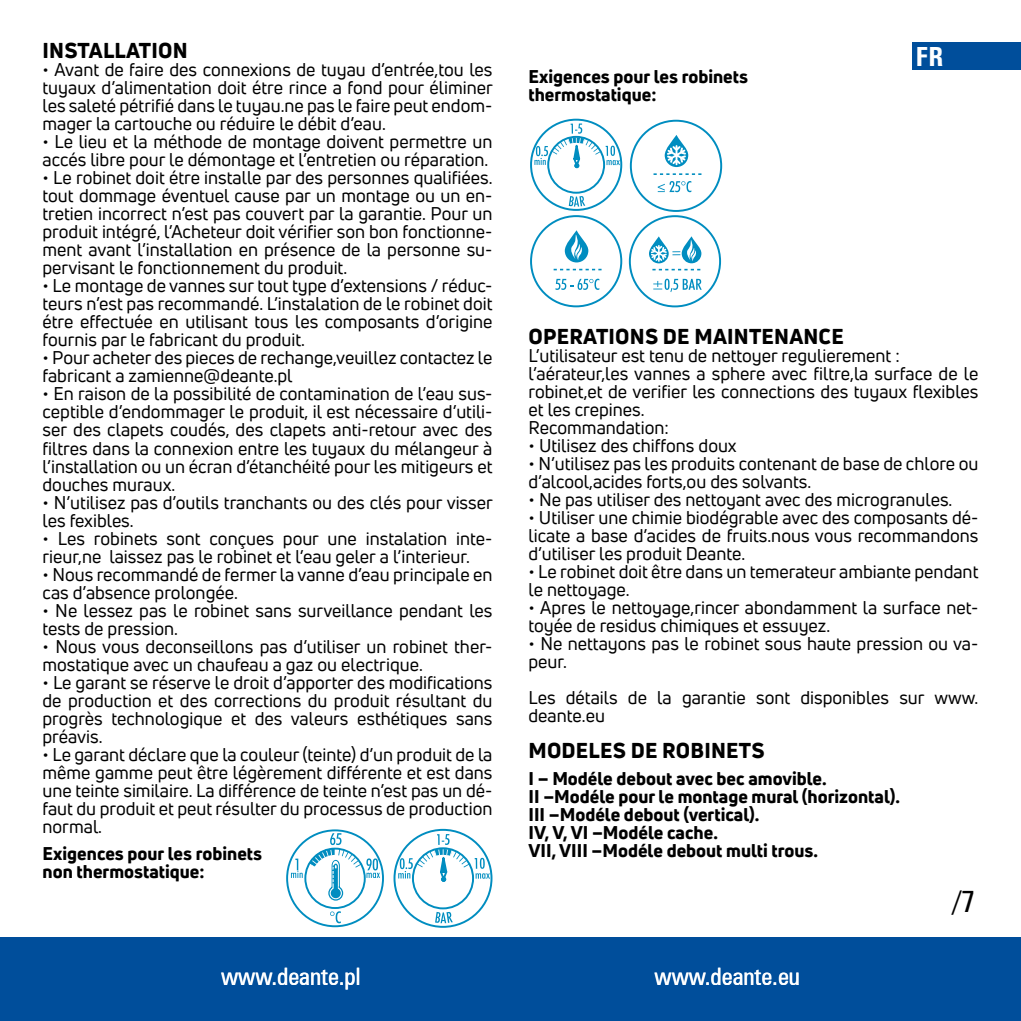
<style>
.page{position:relative;width:1021px;height:1021px;background:#fff}
.page>*{position:absolute;margin:0;border:0;box-sizing:border-box;transform-origin:0 0}
.t1{font:30px "Zurich Cn AT";color:#000}
.t2{font:24px "Zurich Cn AT";color:#fff}
.t3{font:700 24px "Zurich Cn PL";color:#fff}
.t4{font:800 21px "Uni Neue";letter-spacing:.01em;color:#000}
.t5{font:18px/18px "Uni Neue";color:#000}
.t6{font:800 18px/18px "Uni Neue";color:#000}
</style>
<div class="page">
<div style="left:0;top:936px;width:1020px;height:84px;background:#004e9b"></div>
<div style="left:912px;top:43px;width:108px;height:27px;background:#004e9b"></div>
<div style="left:393px;top:828px;width:99px;height:99px;border:2px solid #008dc0;border-radius:50%"></div>
<div style="left:412px;top:847px;width:62px;height:62px;border:2px solid #008dc0;border-radius:50%"></div>
<svg style="left:435px;top:912px;width:18px;height:11px"></svg>
<svg style="left:398px;top:834px;width:92px;height:47px"></svg>
<div style="left:286px;top:829px;width:98px;height:98px;border:2px solid #008dc0;border-radius:50%"></div>
<div style="left:304px;top:847px;width:62px;height:62px;border:2px solid #008dc0;border-radius:50%"></div>
<svg style="left:330px;top:911px;width:11px;height:12px"></svg>
<svg style="left:309px;top:833px;width:71px;height:68px"></svg>
<svg style="left:291px;top:858px;width:12px;height:19px"></svg>
<svg style="left:565px;top:230px;width:23px;height:32px"></svg>
<svg style="left:569px;top:234px;width:14px;height:26px"></svg>
<div style="left:530px;top:215px;width:92px;height:92px;border:2px solid #008dc0;border-radius:50%"></div>
<svg style="left:553px;top:269px;width:48px;height:1px"></svg>
<div style="left:629px;top:215px;width:92px;height:92px;border:2px solid #008dc0;border-radius:50%"></div>
<svg style="left:652px;top:269px;width:48px;height:1px"></svg>
<svg style="left:681px;top:236px;width:20px;height:27px"></svg>
<svg style="left:649px;top:236px;width:48px;height:27px"></svg>
<svg style="left:555px;top:279px;width:44px;height:11px"></svg>
<svg style="left:653px;top:279px;width:48px;height:13px"></svg>
<svg style="left:534px;top:119px;width:189px;height:93px"></svg>
<p class="t4" style="left:43px;top:37px;width:147px">INSTALLATION</p>
<p class="t5" style="left:43px;top:61px;width:452px;text-align:justify">• Avant de faire des connexions de tuyau d’entrée,tou les tuyaux d’alimentation doit étre rince a fond pour éliminer les saleté pétrifié dans le tuyau.ne pas le faire peut endom&shy;mager la cartouche ou réduire le débit d’eau.</p>
<p class="t5" style="left:43px;top:133px;width:451px">• Le lieu et la méthode de montage doivent permettre un accés libre pour le démontage et l’entretien ou réparation.</p>
<p class="t5" style="left:43px;top:169px;width:451px;text-align:justify">• Le robinet doit étre installe par des personnes qualifiées. tout dommage éventuel cause par un montage ou un en&shy;tretien incorrect n’est pas couvert par la garantie. Pour un produit intégré, l’Acheteur doit vérifier son bon fonctionne&shy;ment avant l’installation en présence de la personne su&shy;pervisant le fonctionnement du produit.</p>
<p class="t5" style="left:43px;top:277px;width:451px;text-align:justify">• Le montage de vannes sur tout type d’extensions / réduc&shy;teurs n’est pas recommandé. L’instalation de le robinet doit étre effectuée en utilisant tous les composants d’origine fournis par le fabricant du produit.</p>
<p class="t5" style="left:43px;top:349px;width:451px">• Pour acheter des pieces de rechange,veuillez contactez le fabricant a zamienne@deante.pl</p>
<p class="t5" style="left:43px;top:385px;width:451px;text-align:justify">• En raison de la possibilité de contamination de l’eau sus&shy;ceptible d’endommager le produit, il est nécessaire d’utili&shy;ser des clapets coudés, des clapets anti-retour avec des filtres dans la connexion entre les tuyaux du mélangeur à l’installation ou un écran d’étanchéité pour les mitigeurs et douches muraux.</p>
<p class="t5" style="left:43px;top:493px;width:452px">• N’utilisez pas d’outils tranchants ou des clés pour visser les fexibles.</p>
<p class="t5" style="left:43px;top:529px;width:451px">• Les robinets sont conçues pour une instalation inte&shy;rieur,ne laissez pas le robinet et l’eau geler a l’interieur.</p>
<p class="t5" style="left:43px;top:565px;width:451px">• Nous recommandé de fermer la vanne d’eau principale en cas d’absence prolongée.</p>
<p class="t5" style="left:43px;top:601px;width:451px">• Ne lessez pas le robinet sans surveillance pendant les tests de pression.</p>
<p class="t5" style="left:43px;top:637px;width:451px">• Nous vous deconseillons pas d’utiliser un robinet ther&shy;mostatique avec un chaufeau a gaz ou electrique.</p>
<p class="t5" style="left:43px;top:673px;width:451px;text-align:justify">• Le garant se réserve le droit d’apporter des modifications de production et des corrections du produit résultant du progrès technologique et des valeurs esthétiques sans préavis.</p>
<p class="t5" style="left:43px;top:745px;width:451px;text-align:justify">• Le garant déclare que la couleur (teinte) d’un produit de la même gamme peut être légèrement différente et est dans une teinte similaire. La différence de teinte n’est pas un dé&shy;faut du produit et peut résulter du processus de production normal.</p>
<p class="t6" style="left:43px;top:844px;width:221px">Exigences pour les robinets non thermostatique:</p>
<p class="t6" style="left:528px;top:67px;width:221px">Exigences pour les robinets thermostatique:</p>
<h2 class="t3" style="left:915px;top:40px;width:29px">FR</h2>
<p class="t4" style="left:528px;top:322px;width:317px">OPERATIONS DE MAINTENANCE</p>
<p class="t5" style="left:528px;top:346px;width:451px">L’utilisateur est tenu de nettoyer regulierement : l’aérateur,les vannes a sphere avec filtre,la surface de le robinet,et de verifier les connections des tuyaux flexibles et les crepines.<br>Recommandation:</p>
<p class="t5" style="left:528px;top:436px;width:210px">• Utilisez des chiffons doux</p>
<p class="t5" style="left:528px;top:454px;width:451px">• N’utilisez pas les produits contenant de base de chlore ou d’alcool,acides forts,ou des solvants.</p>
<p class="t5" style="left:528px;top:490px;width:425px">• Ne pas utiliser des nettoyant avec des microgranules.</p>
<p class="t5" style="left:528px;top:508px;width:451px;text-align:justify">• Utiliser une chimie biodégrable avec des composants dé&shy;licate a base d’acides de fruits.nous vous recommandons d’utiliser les produit Deante.</p>
<p class="t5" style="left:528px;top:562px;width:451px">• Le robinet doit être dans un temerateur ambiante pendant le nettoyage.</p>
<p class="t5" style="left:528px;top:598px;width:451px">• Apres le nettoyage,rincer abondamment la surface net&shy;toyée de residus chimiques et essuyez.</p>
<p class="t5" style="left:528px;top:634px;width:451px">• Ne nettayons pas le robinet sous haute pression ou va&shy;peur.</p>
<p class="t5" style="left:528px;top:688px;width:451px">Les détails de la garantie sont disponibles sur www. deante.eu</p>
<p class="t4" style="left:528px;top:736px;width:238px">MODELES DE ROBINETS</p>
<p class="t6" style="left:528px;top:769px;width:373px">I – Modéle debout avec bec amovible.<br>II –Modéle pour le montage mural (horizontal).<br>III –Modéle debout (vertical).<br>IV, V, VI –Modéle cache.<br>VII, VIII –Modéle debout multi trous.</p>
<h1 class="t1" style="left:952px;top:883px;width:24px">/7</h1>
<h2 class="t2" style="left:221px;top:962px;width:141px">www.deante.pl</h2>
<h2 class="t2" style="left:654px;top:962px;width:147px">www.deante.eu</h2>
</div>
